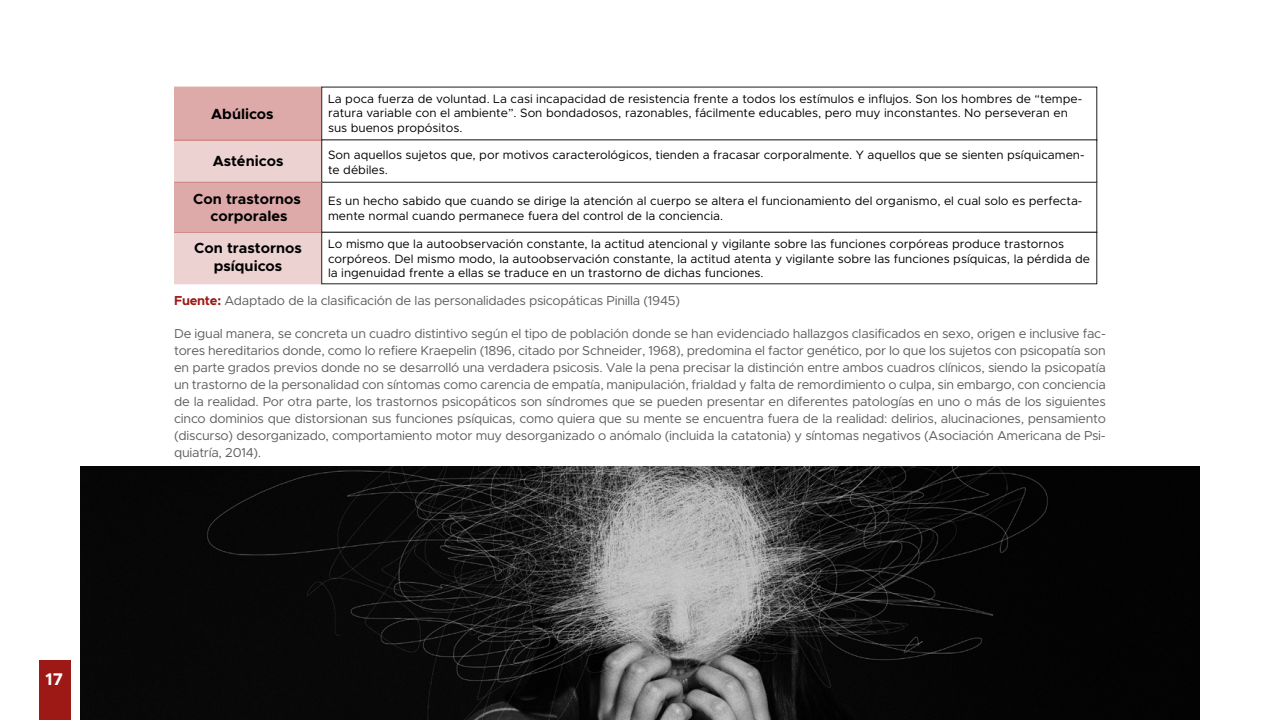
<style>
.page{position:relative;width:1280px;height:720px;background:#fff}
.page>*{position:absolute;margin:0;border:0;box-sizing:border-box;transform-origin:0 0}
.t1{font:700 17px "Metropolis";color:#fff}
.t2{font:700 14.7px/17.7px "Metropolis";color:#000;text-align:center}
.t3{font:13px/17px "Metropolis";letter-spacing:-.02em;color:#5f5e5e;text-align:justify}
.t4{font:12.1px/14.5px "Metropolis";color:#000}
.s1{font-weight:700;color:#9d1915}
</style>
<div class="page">
<div style="left:39px;top:660px;width:32px;height:60px;background:#9d1915"></div>
<div style="left:174px;top:87px;width:148px;height:53px;background:#dda9a9"></div>
<div style="left:174px;top:182px;width:148px;height:50px;background:#dda9a9"></div>
<div style="left:174px;top:140px;width:148px;height:42px;background:#edd2d2"></div>
<div style="left:321px;top:140px;width:776px;height:43px;border:1px solid #1d1d1b"></div>
<div style="left:174px;top:232px;width:148px;height:52px;background:#edd2d2"></div>
<div style="left:321px;top:232px;width:776px;height:52px;border:1px solid #1d1d1b"></div>
<img style="left:80px;top:466px;width:1120px;height:254px">
<h1 class="t1" style="left:46px;top:668px;width:19px">17</h1>
<p class="t2" style="left:211px;top:105px;width:64px">Abúlicos</p>
<p class="t2" style="left:213px;top:152px;width:72px">Asténicos</p>
<p class="t2" style="left:193px;top:190px;width:109px">Con trastornos corporales</p>
<p class="t2" style="left:194px;top:239px;width:109px">Con trastornos psíquicos</p>
<p class="t4" style="left:328px;top:91px;width:756px">La poca fuerza de voluntad. La casi incapacidad de resistencia frente a todos los estímulos e influjos. Son los hombres de “tempe&shy;ratura variable con el ambiente”. Son bondadosos, razonables, fácilmente educables, pero muy inconstantes. No perseveran en sus buenos propósitos.</p>
<p class="t4" style="left:328px;top:148px;width:758px">Son aquellos sujetos que, por motivos caracterológicos, tienden a fracasar corporalmente. Y aquellos que se sienten psíquicamen&shy;te débiles.</p>
<p class="t4" style="left:328px;top:194px;width:756px">Es un hecho sabido que cuando se dirige la atención al cuerpo se altera el funcionamiento del organismo, el cual solo es perfecta&shy;mente normal cuando permanece fuera del control de la conciencia.</p>
<p class="t4" style="left:328px;top:237px;width:764px">Lo mismo que la autoobservación constante, la actitud atencional y vigilante sobre las funciones corpóreas produce trastornos corpóreos. Del mismo modo, la autoobservación constante, la actitud atenta y vigilante sobre las funciones psíquicas, la pérdida de la ingenuidad frente a ellas se traduce en un trastorno de dichas funciones.</p>
<p class="t3" style="left:174px;top:292px;width:508px"><span class="s1">Fuente:</span> Adaptado de la clasificación de las personalidades psicopáticas Pinilla (1945)</p>
<p class="t3" style="left:174px;top:325px;width:933px">De igual manera, se concreta un cuadro distintivo según el tipo de población donde se han evidenciado hallazgos clasificados en sexo, origen e inclusive fac&shy;tores hereditarios donde, como lo refiere Kraepelin (1896, citado por Schneider, 1968), predomina el factor genético, por lo que los sujetos con psicopatía son en parte grados previos donde no se desarrolló una verdadera psicosis. Vale la pena precisar la distinción entre ambos cuadros clínicos, siendo la psicopatía un trastorno de la personalidad con síntomas como carencia de empatía, manipulación, frialdad y falta de remordimiento o culpa, sin embargo, con conciencia de la realidad. Por otra parte, los trastornos psicopáticos son síndromes que se pueden presentar en diferentes patologías en uno o más de los siguientes cinco dominios que distorsionan sus funciones psíquicas, como quiera que su mente se encuentra fuera de la realidad: delirios, alucinaciones, pensamiento (discurso) desorganizado, comportamiento motor muy desorganizado o anómalo (incluida la catatonia) y síntomas negativos (Asociación Americana de Psi&shy;quiatría, 2014).</p>
</div>
